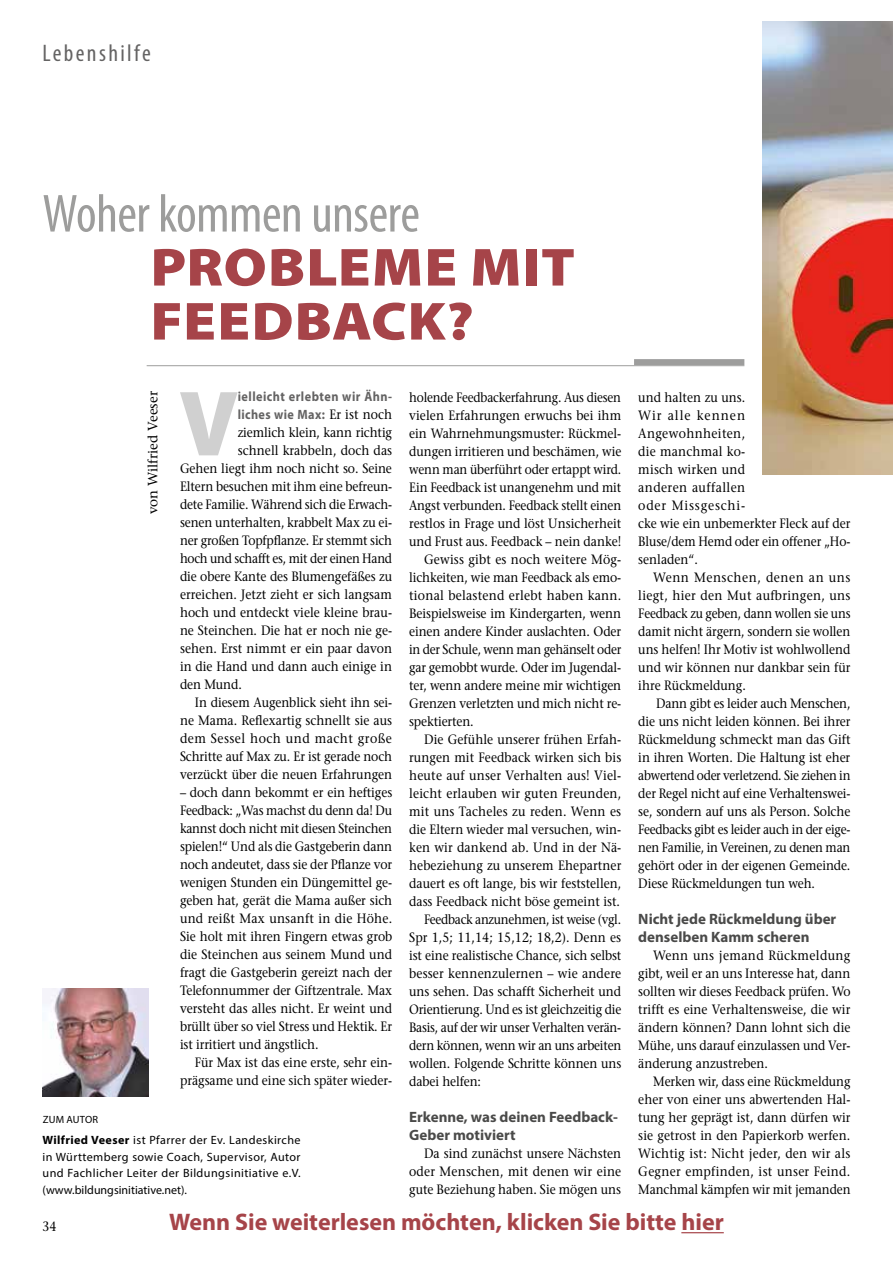
<style>
.page{position:relative;width:893px;height:1263px;background:#fff}
.page>*{position:absolute;margin:0;border:0;box-sizing:border-box;transform-origin:0 0}
.t1{font:900 93.6px "Myriad Pro";color:#d0d0d0;scale:.95 1}
.t2{font:900 54px/54px "Myriad Pro";letter-spacing:.015em;color:#a64449;scale:1.1 1}
.t3{font:condensed 54px "Myriad Pro";letter-spacing:-.01em;color:#9d9d9c}
.t4{font:700 24px "Myriad Pro";color:#a64449}
.t5{font:condensed 24px "Myriad Pro";letter-spacing:.1em;color:#646363}
.t6{font:700 15px/18px "Myriad Pro";color:#4a4a49}
.t7{font:13.5px/18px "Stone Serif";letter-spacing:-.005em;color:#000;text-align:justify;scale:.9 1}
.t8{font:13.5px/18px "Stone Serif";letter-spacing:-.005em;color:#000;text-align:justify;scale:.89 1}
.t9{font:13.5px/18px "Stone Serif";letter-spacing:-.005em;color:#000;text-align:justify;scale:.91 1}
.t10{font:13.5px/18px "Stone Serif";letter-spacing:.015em;color:#000;scale:.9 1}
.t11{font:13.5px "Stone Serif";letter-spacing:-.005em;color:#000;scale:.88 1}
.t12{font:700 13.5px/18px "Myriad Pro";letter-spacing:.04em;color:#646363;scale:.91 1}
.t13{font:13.5px "Stone Serif";letter-spacing:-.025em;color:#000;scale:.88 1}
.t14{font:13.5px "Stone Serif";letter-spacing:.02em;color:#000;scale:.91 1}
.t15{font:13.5px "Stone Serif";letter-spacing:.015em;color:#000;scale:.91 1}
.t16{font:13.5px "Stone Serif";letter-spacing:.035em;color:#000;scale:.91 1}
.t17{font:13.5px "Stone Serif";letter-spacing:-.005em;color:#000}
.t18{font:12px/16.5px "Myriad Pro";letter-spacing:.01em;color:#000;text-align:justify}
.t19{font:10.5px "Myriad Pro";letter-spacing:.02em;color:#000}
.s1{font-family:"Stone Serif";font-weight:400;color:#000}
.s2{font-weight:700}
</style>
<div class="page">
<img style="left:762px;top:21px;width:131px;height:454px">
<img style="left:43px;top:988px;width:106px;height:108px">
<hr style="left:147px;top:365px;width:597px;height:1px;background:#9d9d9c">
<div style="left:634px;top:359px;width:110px;height:6px;background:#9d9d9c"></div>
<hr style="left:681px;top:1232px;width:43px;height:1px;background:#a64449">
<h3 class="t5" style="left:42px;top:38px;width:110px">Lebenshilfe</h3>
<h2 class="t3" style="left:42px;top:181px;width:379px">Woher kommen unsere</h2>
<h2 class="t2" style="left:150px;top:238px;width:387px">PROBLEME MIT<br>FEEDBACK?</h2>
<h1 class="t1" style="left:179px;top:361px;width:64px">V</h1>
<p class="t12" style="left:238px;top:387px;width:171px">ielleicht erlebten wir Ähn&shy;liches wie Max: <span class="s1">Er ist noch</span></p>
<p class="t17" style="left:144px;top:514px;width:125px;rotate:-90deg">von Wilfried Veeser</p>
<p class="t11" style="left:409px;top:389px;width:242px">holende Feedbackerfahrung. Aus diesen</p>
<p class="t7" style="left:409px;top:406px;width:237px">vielen Erfahrungen erwuchs bei ihm</p>
<p class="t7" style="left:409px;top:424px;width:237px">ein Wahrnehmungsmuster: Rückmel-</p>
<p class="t7" style="left:409px;top:442px;width:237px">dungen irritieren und beschämen, wie</p>
<p class="t11" style="left:409px;top:461px;width:243px">wenn man überführt oder ertappt wird.</p>
<p class="t8" style="left:409px;top:478px;width:240px">Ein Feedback ist unangenehm und mit</p>
<p class="t8" style="left:409px;top:496px;width:240px">Angst verbunden. Feedback stellt einen</p>
<p class="t7" style="left:409px;top:514px;width:237px">restlos in Frage und löst Unsicherheit</p>
<p class="t7" style="left:409px;top:532px;width:237px">und Frust aus. Feedback – nein danke!</p>
<p class="t15" style="left:424px;top:551px;width:218px">Gewiss gibt es noch weitere Mög-</p>
<p class="t7" style="left:409px;top:568px;width:237px">lichkeiten, wie man Feedback als emo-</p>
<p class="t14" style="left:409px;top:587px;width:235px">tional belastend erlebt haben kann.</p>
<p class="t7" style="left:409px;top:604px;width:237px">Beispielsweise im Kindergarten, wenn</p>
<p class="t7" style="left:409px;top:622px;width:237px">einen andere Kinder auslachten. Oder</p>
<p class="t8" style="left:409px;top:640px;width:240px">in der Schule, wenn man gehänselt oder</p>
<p class="t7" style="left:409px;top:658px;width:237px">gar gemobbt wurde. Oder im Jugendal-</p>
<p class="t7" style="left:409px;top:676px;width:237px">ter, wenn andere meine mir wichtigen</p>
<p class="t7" style="left:409px;top:694px;width:237px">Grenzen verletzten und mich nicht re-</p>
<p class="t7" style="left:409px;top:712px;width:73px">spektierten.</p>
<p class="t7" style="left:424px;top:730px;width:221px">Die Gefühle unserer frühen Erfah-</p>
<p class="t7" style="left:409px;top:748px;width:237px">rungen mit Feedback wirken sich bis</p>
<p class="t10" style="left:409px;top:766px;width:237px">heute auf unser Verhalten aus! Viel-</p>
<p class="t10" style="left:409px;top:784px;width:237px">leicht erlauben wir guten Freunden,</p>
<p class="t10" style="left:409px;top:802px;width:237px">mit uns Tacheles zu reden. Wenn es</p>
<p class="t7" style="left:409px;top:820px;width:237px">die Eltern wieder mal versuchen, win-</p>
<p class="t7" style="left:409px;top:838px;width:237px">ken wir dankend ab. Und in der Nä-</p>
<p class="t7" style="left:409px;top:856px;width:237px">hebeziehung zu unserem Ehepartner</p>
<p class="t7" style="left:409px;top:874px;width:237px">dauert es oft lange, bis wir feststellen,</p>
<p class="t7" style="left:409px;top:892px;width:236px">dass Feedback nicht böse gemeint ist.</p>
<p class="t13" style="left:424px;top:911px;width:225px">Feedback anzunehmen, ist weise (vgl.</p>
<p class="t7" style="left:409px;top:928px;width:237px">Spr 1,5; 11,14; 15,12; 18,2). Denn es</p>
<p class="t7" style="left:409px;top:946px;width:237px">ist eine realistische Chance, sich selbst</p>
<p class="t9" style="left:409px;top:964px;width:235px">besser kennenzulernen – wie andere</p>
<p class="t7" style="left:409px;top:982px;width:237px">uns sehen. Das schafft Sicherheit und</p>
<p class="t8" style="left:409px;top:1000px;width:240px">Orientierung. Und es ist gleichzeitig die</p>
<p class="t8" style="left:409px;top:1018px;width:240px">Basis, auf der wir unser Verhalten verän-</p>
<p class="t8" style="left:409px;top:1036px;width:240px">dern können, wenn wir an uns arbeiten</p>
<p class="t7" style="left:409px;top:1054px;width:237px">wollen. Folgende Schritte können uns</p>
<p class="t7" style="left:409px;top:1072px;width:81px">dabei helfen:</p>
<p class="t6" style="left:409px;top:1107px;width:210px">Erkenne, was deinen Feedback-<br>Geber motiviert</p>
<p class="t7" style="left:409px;top:1144px;width:237px;text-indent:15px">Da sind zunächst unsere Nächsten oder Menschen, mit denen wir eine gute Beziehung haben. Sie mögen uns</p>
<p class="t10" style="left:638px;top:388px;width:237px">und halten zu uns.<br>Wir alle kennen<br>Angewohnheiten,<br>die manchmal ko-<br>misch wirken und<br>anderen auffallen<br>oder Missgeschi-<br>cke wie ein unbemerkter Fleck auf der<br>Bluse/dem Hemd oder ein offener „Ho&shy;senladen“.</p>
<p class="t9" style="left:638px;top:568px;width:235px;text-indent:15px">Wenn Menschen, denen an uns liegt, hier den Mut aufbringen, uns Feedback zu geben, dann wollen sie uns damit nicht ärgern, sondern sie wollen uns helfen! Ihr Motiv ist wohlwollend und wir können nur dankbar sein für ihre Rückmeldung.</p>
<p class="t7" style="left:638px;top:694px;width:237px;text-indent:18px">Dann gibt es leider auch Menschen, die uns nicht leiden können. Bei ihrer Rückmeldung schmeckt man das Gift in ihren Worten. Die Haltung ist eher abwertend oder verletzend. Sie ziehen in der Regel nicht auf eine Verhaltenswei&shy;se, sondern auf uns als Person. Solche Feedbacks gibt es leider auch in der eige&shy;nen Familie, in Vereinen, zu denen man gehört oder in der eigenen Gemeinde.<br>Diese Rückmeldungen tun weh.</p>
<p class="t6" style="left:638px;top:909px;width:199px">Nicht jede Rückmeldung über denselben Kamm scheren</p>
<p class="t9" style="left:638px;top:946px;width:235px;text-indent:15px">Wenn uns jemand Rückmeldung gibt, weil er an uns Interesse hat, dann sollten wir dieses Feedback prüfen. Wo trifft es eine Verhaltensweise, die wir ändern können? Dann lohnt sich die Mühe, uns darauf einzulassen und Ver&shy;änderung anzustreben.</p>
<p class="t8" style="left:638px;top:1072px;width:240px;text-indent:15px">Merken wir, dass eine Rückmeldung eher von einer uns abwertenden Hal&shy;tung her geprägt ist, dann dürfen wir sie getrost in den Papierkorb werfen.<br>Wichtig ist: Nicht jeder, den wir als Gegner empfinden, ist unser Feind.<br>Manchmal kämpfen wir mit jemanden</p>
<p class="t7" style="left:238px;top:424px;width:173px">ziemlich klein, kann richtig</p>
<p class="t7" style="left:238px;top:442px;width:173px">schnell krabbeln, doch das</p>
<p class="t7" style="left:180px;top:460px;width:237px">Gehen liegt ihm noch nicht so. Seine</p>
<p class="t7" style="left:180px;top:478px;width:237px">Eltern besuchen mit ihm eine befreun-</p>
<p class="t8" style="left:180px;top:496px;width:240px">dete Familie. Während sich die Erwach-</p>
<p class="t7" style="left:180px;top:514px;width:237px">senen unterhalten, krabbelt Max zu ei-</p>
<p class="t8" style="left:180px;top:532px;width:240px">ner großen Topfpflanze. Er stemmt sich</p>
<p class="t8" style="left:180px;top:550px;width:240px">hoch und schafft es, mit der einen Hand</p>
<p class="t7" style="left:180px;top:568px;width:237px">die obere Kante des Blumengefäßes zu</p>
<p class="t7" style="left:180px;top:586px;width:237px">erreichen. Jetzt zieht er sich langsam</p>
<p class="t7" style="left:180px;top:604px;width:237px">hoch und entdeckt viele kleine brau-</p>
<p class="t7" style="left:180px;top:622px;width:237px">ne Steinchen. Die hat er noch nie ge-</p>
<p class="t7" style="left:180px;top:640px;width:237px">sehen. Erst nimmt er ein paar davon</p>
<p class="t7" style="left:180px;top:658px;width:237px">in die Hand und dann auch einige in</p>
<p class="t7" style="left:180px;top:676px;width:70px">den Mund.</p>
<p class="t7" style="left:195px;top:694px;width:221px">In diesem Augenblick sieht ihn sei-</p>
<p class="t7" style="left:180px;top:712px;width:237px">ne Mama. Reflexartig schnellt sie aus</p>
<p class="t16" style="left:180px;top:730px;width:234px">dem Sessel hoch und macht große</p>
<p class="t7" style="left:180px;top:748px;width:237px">Schritte auf Max zu. Er ist gerade noch</p>
<p class="t7" style="left:180px;top:766px;width:237px">verzückt über die neuen Erfahrungen</p>
<p class="t7" style="left:180px;top:784px;width:237px">– doch dann bekommt er ein heftiges Feedback: „Was machst du denn da! Du kannst doch nicht mit diesen Steinchen spielen!“ Und als die Gastgeberin dann noch andeutet, dass sie der Pflanze vor wenigen Stunden ein Düngemittel ge&shy;geben hat, gerät die Mama außer sich und reißt Max unsanft in die Höhe.<br>Sie holt mit ihren Fingern etwas grob die Steinchen aus seinem Mund und fragt die Gastgeberin gereizt nach der Telefonnummer der Giftzentrale. Max versteht das alles nicht. Er weint und brüllt über so viel Stress und Hektik. Er ist irritiert und ängstlich.</p>
<p class="t7" style="left:180px;top:1053px;width:237px;text-align:right">Für Max ist das eine erste, sehr ein&shy;prägsame und eine sich später wieder-</p>
<p class="t19" style="left:43px;top:1113px;width:57px">ZUM AUTOR</p>
<p class="t18" style="left:43px;top:1132px;width:260px"><span class="s2">Wilfried Veeser</span> ist Pfarrer der Ev. Landeskirche in Württemberg sowie Coach, Supervisor, Autor und Fachlicher Leiter der Bildungsinitiative e.V. (www.bildungsinitiative.net).</p>
<h3 class="t4" style="left:169px;top:1206px;width:556px">Wenn Sie weiterlesen möchten, klicken Sie bitte hier</h3>
<p class="t7" style="left:42px;top:1217px;width:17px">34</p>
</div>
